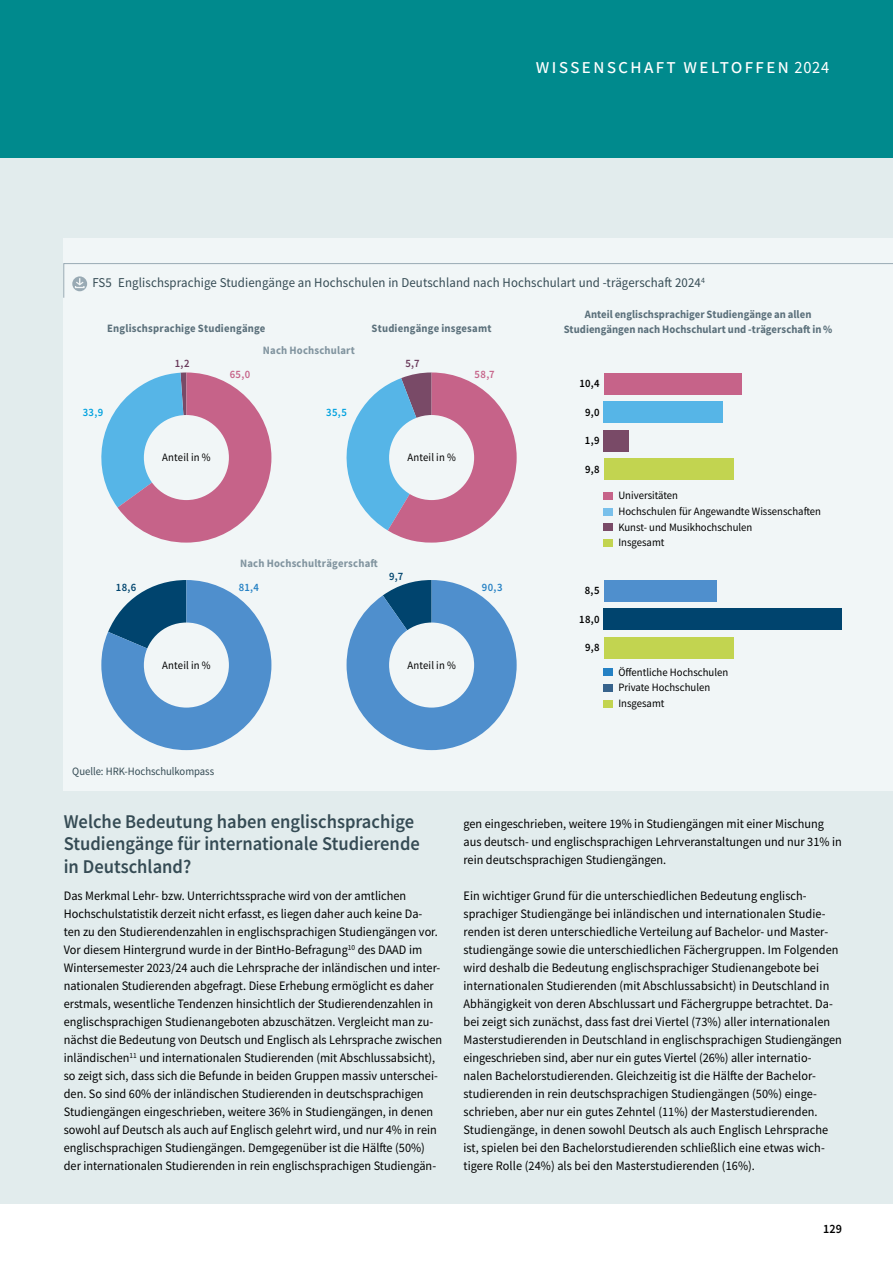
<style>
.page{position:relative;width:893px;height:1263px;background:#fff}
.page>*{position:absolute;margin:0;border:0;box-sizing:border-box;transform-origin:0 0}
.t1{font:21px "Source Sans Pro";letter-spacing:.1em;color:#fff;scale:.95 1}
.t2{font:600 19.5px/22.5px "Source Sans Pro";color:#354b54;scale:.95 1}
.t3{font:13.5px "Source Sans Pro";letter-spacing:.01em;color:#354b54;scale:.95 1}
.t4{font:12.9px/18px "Source Sans Pro";color:#000;scale:.95 1}
.t5{font:600 12.75px "Source Sans Pro";color:#000;scale:.95 1}
.t6{font:11.25px/15.6px "Source Sans Pro";color:#000;scale:.95 1}
.t7{font:700 11.25px/15px "Source Sans Pro";letter-spacing:.015em;color:#5b707b;text-align:center;scale:.95 1}
.t8{font:700 11.25px "Source Sans Pro";letter-spacing:.02em;color:#81949f;scale:.95 1}
.t9{font:11.25px "Source Sans Pro";letter-spacing:-.005em;color:#354b54;scale:.95 1}
.t10{font:600 11.25px "Source Sans Pro";color:#000;scale:.95 1}
.t11{font:600 11.25px "Source Sans Pro";color:#00a1df;scale:.95 1}
.t12{font:600 11.25px "Source Sans Pro";color:#c66389;scale:.95 1}
.t13{font:600 11.25px "Source Sans Pro";color:#2581c4;scale:.95 1}
.t14{font:600 11.25px "Source Sans Pro";color:#00446e;scale:.95 1}
.t15{font:600 11.25px "Source Sans Pro";color:#6a3a5b;scale:.95 1}
.s1{font-size:17.25px}
</style>
<div class="page">
<div style="left:0;top:0;width:893px;height:1203px;background:#e2eced"></div>
<div style="left:0;top:0;width:893px;height:157px;background:#008a8d"></div>
<div style="left:64px;top:238px;width:829px;height:553px;background:#f1f6f7"></div>
<svg style="left:63px;top:263px;width:830px;height:36px"></svg>
<div style="left:604px;top:492px;width:9px;height:7px;background:#c66389"></div>
<div style="left:604px;top:508px;width:9px;height:7px;background:#79c0eb"></div>
<div style="left:604px;top:524px;width:9px;height:7px;background:#794a67"></div>
<div style="left:604px;top:539px;width:9px;height:7px;background:#c2d450"></div>
<div style="left:604px;top:580px;width:112px;height:21px;background:#4f8fcd"></div>
<div style="left:604px;top:608px;width:238px;height:22px;background:#00446e"></div>
<div style="left:604px;top:637px;width:129px;height:21px;background:#c2d450"></div>
<svg style="left:347px;top:580px;width:170px;height:170px"></svg>
<div style="left:389px;top:622px;width:85px;height:86px;background:#f1f6f7;border-radius:50%"></div>
<svg style="left:346px;top:372px;width:171px;height:171px"></svg>
<div style="left:389px;top:415px;width:85px;height:85px;background:#f1f6f7;border-radius:50%"></div>
<svg style="left:101px;top:580px;width:170px;height:170px"></svg>
<div style="left:144px;top:622px;width:85px;height:86px;background:#f1f6f7;border-radius:50%"></div>
<svg style="left:101px;top:372px;width:170px;height:171px"></svg>
<div style="left:144px;top:415px;width:85px;height:85px;background:#f1f6f7;border-radius:50%"></div>
<div style="left:604px;top:373px;width:137px;height:21px;background:#c66389"></div>
<div style="left:604px;top:401px;width:119px;height:22px;background:#56b5e7"></div>
<div style="left:604px;top:430px;width:25px;height:21px;background:#794a67"></div>
<div style="left:604px;top:458px;width:129px;height:22px;background:#c2d450"></div>
<div style="left:604px;top:669px;width:9px;height:7px;background:#2581c4"></div>
<div style="left:604px;top:684px;width:9px;height:7px;background:#37638c"></div>
<div style="left:604px;top:700px;width:9px;height:7px;background:#c2d450"></div>
<h1 class="t1" style="left:536px;top:52px;width:310px">wissenschaft weltoffen <span class="s1">2024</span></h1>
<p class="t3" style="left:92px;top:274px;width:646px">FS5 Englischsprachige Studiengänge an Hochschulen in Deutschland nach Hochschulart und -trägerschaft 2024<sup>4</sup></p>
<p class="t7" style="left:107px;top:321px;width:168px">Englischsprachige Studiengänge</p>
<p class="t12" style="left:230px;top:367px;width:23px">65,0</p>
<p class="t8" style="left:263px;top:342px;width:98px">Nach Hochschulart</p>
<p class="t15" style="left:175px;top:356px;width:17px">1,2</p>
<p class="t11" style="left:83px;top:404px;width:23px">33,9</p>
<p class="t6" style="left:162px;top:450px;width:52px">Anteil in %</p>
<p class="t11" style="left:326px;top:404px;width:23px">35,5</p>
<p class="t7" style="left:372px;top:321px;width:128px">Studiengänge insgesamt</p>
<p class="t12" style="left:475px;top:367px;width:23px">58,7</p>
<p class="t15" style="left:405px;top:356px;width:16px">5,7</p>
<p class="t6" style="left:407px;top:450px;width:52px">Anteil in %</p>
<p class="t8" style="left:240px;top:556px;width:146px">Nach Hochschulträgerschaft</p>
<p class="t14" style="left:116px;top:579px;width:23px">18,6</p>
<p class="t13" style="left:239px;top:579px;width:23px">81,4</p>
<p class="t14" style="left:389px;top:569px;width:16px">9,7</p>
<p class="t13" style="left:482px;top:579px;width:23px">90,3</p>
<p class="t6" style="left:162px;top:657px;width:52px">Anteil in %</p>
<p class="t6" style="left:407px;top:657px;width:52px">Anteil in %</p>
<p class="t9" style="left:72px;top:764px;width:151px">Quelle: HRK-Hochschulkompass</p>
<p class="t7" style="left:564px;top:306px;width:284px">Anteil englischsprachiger Studiengänge an allen<br>Studiengängen nach Hochschulart und -trägerschaft in %</p>
<p class="t10" style="left:579px;top:376px;width:23px">10,4</p>
<p class="t10" style="left:585px;top:405px;width:17px">9,0</p>
<p class="t10" style="left:585px;top:433px;width:17px">1,9</p>
<p class="t10" style="left:585px;top:462px;width:17px">9,8</p>
<p class="t10" style="left:585px;top:583px;width:17px">8,5</p>
<p class="t10" style="left:579px;top:612px;width:23px">18,0</p>
<p class="t10" style="left:585px;top:640px;width:17px">9,8</p>
<p class="t6" style="left:618px;top:488px;width:215px">Universitäten<br>Hochschulen für Angewandte Wissenschaften<br>Kunst- und Musikhochschulen<br>Insgesamt</p>
<p class="t6" style="left:618px;top:664px;width:117px">Öffentliche Hochschulen<br>Private Hochschulen<br>Insgesamt</p>
<h4 class="t2" style="left:64px;top:810px;width:376px">Welche Bedeutung haben englischsprachige<br>Studiengänge für internationale Studierende in Deutschland?</h4>
<p class="t4" style="left:64px;top:887px;width:400px">Das Merkmal Lehr- bzw. Unterrichtssprache wird von der amtlichen Hochschulstatistik derzeit nicht erfasst, es liegen daher auch keine Da&shy;ten zu den Studierendenzahlen in englischsprachigen Studiengängen vor.<br>Vor diesem Hintergrund wurde in der BintHo-Befragung<sup>10</sup> des DAAD im Wintersemester 2023/24 auch die Lehrsprache der inländischen und inter&shy;nationalen Studierenden abgefragt. Diese Erhebung ermöglicht es daher erstmals, wesentliche Tendenzen hinsichtlich der Studierendenzahlen in englischsprachigen Studienangeboten abzuschätzen. Vergleicht man zu&shy;nächst die Bedeutung von Deutsch und Englisch als Lehrsprache zwischen inländischen<sup>11</sup> und internationalen Studierenden (mit Abschlussabsicht), so zeigt sich, dass sich die Befunde in beiden Gruppen massiv unterschei&shy;den. So sind 60% der inländischen Studierenden in deutschsprachigen Studiengängen eingeschrieben, weitere 36% in Studiengängen, in denen sowohl auf Deutsch als auch auf Englisch gelehrt wird, und nur 4% in rein englischsprachigen Studiengängen. Demgegenüber ist die Hälfte (50%) der internationalen Studierenden in rein englischsprachigen Studiengän-</p>
<p class="t4" style="left:463px;top:815px;width:400px">gen eingeschrieben, weitere 19% in Studiengängen mit einer Mischung aus deutsch- und englischsprachigen Lehrveranstaltungen und nur 31% in rein deutschsprachigen Studiengängen.</p>
<p class="t4" style="left:463px;top:887px;width:400px">Ein wichtiger Grund für die unterschiedlichen Bedeutung englisch&shy;sprachiger Studiengänge bei inländischen und internationalen Studie&shy;renden ist deren unterschiedliche Verteilung auf Bachelor- und Master&shy;studiengänge sowie die unterschiedlichen Fächergruppen. Im Folgenden wird deshalb die Bedeutung englischsprachiger Studienangebote bei internationalen Studierenden (mit Abschlussabsicht) in Deutschland in Abhängigkeit von deren Abschlussart und Fächergruppe betrachtet. Da&shy;bei zeigt sich zunächst, dass fast drei Viertel (73%) aller internationalen Masterstudierenden in Deutschland in englischsprachigen Studiengängen eingeschrieben sind, aber nur ein gutes Viertel (26%) aller internatio&shy;nalen Bachelorstudierenden. Gleichzeitig ist die Hälfte der Bachelor&shy;studierenden in rein deutschsprachigen Studiengängen (50%) einge&shy;schrieben, aber nur ein gutes Zehntel (11%) der Masterstudierenden.<br>Studiengänge, in denen sowohl Deutsch als auch Englisch Lehrsprache ist, spielen bei den Bachelorstudierenden schließlich eine etwas wich&shy;tigere Rolle (24%) als bei den Masterstudierenden (16%).</p>
<p class="t5" style="left:823px;top:1220px;width:21px">129</p>
</div>
